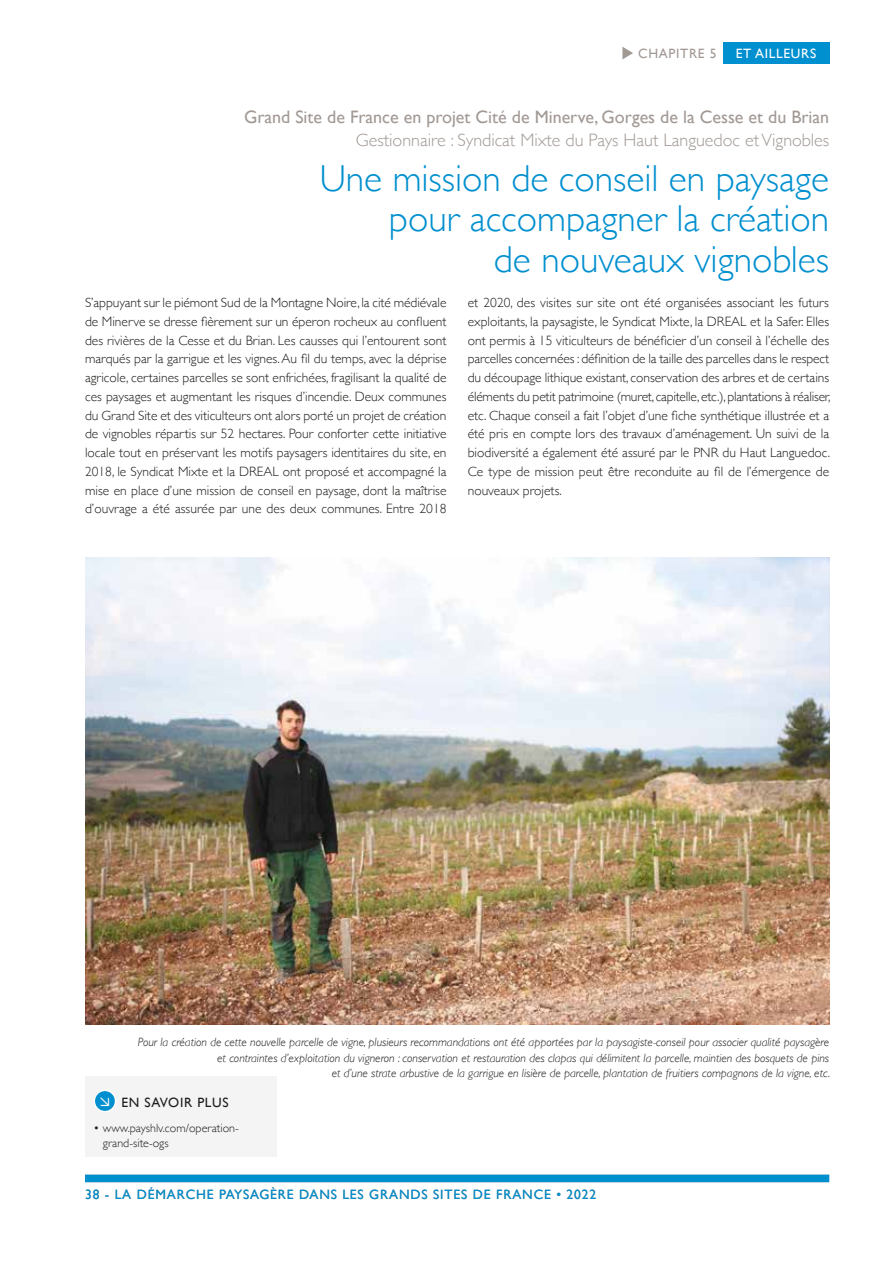
<style>
.page{position:relative;width:893px;height:1263px;background:#fff}
.page>*{position:absolute;margin:0;border:0;box-sizing:border-box;transform-origin:0 0}
.t1{font:300 37.5px/40.5px "Gill Sans";color:#008fcf;text-align:right}
.t2{font:18px "Gill Sans";color:#a29995}
.t3{font:300 18px "Gill Sans";color:#a29995}
.t4{font:300 13.5px/18.8px "Gill Sans";color:#1d1d1b;text-align:justify}
.t5{font:13.5px "Gill Sans";letter-spacing:.065em;color:#008fcf}
.t6{font:13.5px "Gill Sans";letter-spacing:.05em;color:#1d1d1b}
.t7{font:13.5px "Gill Sans";letter-spacing:.05em;color:#fff}
.t8{font:13.5px "Gill Sans";letter-spacing:.05em;color:#a29995}
.t9{font:italic 300 12px/15.8px "Gill Sans";color:#1d1d1b;text-align:right}
.t10{font:300 12px/15.8px "Gill Sans";color:#1d1d1b}
.s1{color:#fff}
</style>
<div class="page">
<svg style="left:622px;top:47px;width:11px;height:12px"></svg>
<div style="left:723px;top:43px;width:106px;height:21px;background:#008fcf"></div>
<div style="left:85px;top:1175px;width:744px;height:7px;background:#008fcf"></div>
<img style="left:85px;top:557px;width:744px;height:468px">
<div style="left:85px;top:1076px;width:191px;height:81px;background:#f5f4f4"></div>
<div style="left:94px;top:1090px;width:22px;height:22px;background:#008fcf;border-radius:50%"></div>
<div style="left:94px;top:1090px;width:22px;height:22px;border:2px solid #fff;border-radius:50%"></div>
<p class="t8" style="left:638px;top:45px;width:80px">CHAPITRE 5</p>
<p class="t7" style="left:736px;top:45px;width:82px">ET AILLEURS</p>
<h2 class="t2" style="left:244px;top:107px;width:587px">Grand Site de France en projet Cité de Minerve, Gorges de la Cesse et du Brian</h2>
<h2 class="t3" style="left:356px;top:126px;width:475px">Gestionnaire : Syndicat Mixte du Pays Haut Languedoc et Vignobles</h2>
<h1 class="t1" style="left:320px;top:157px;width:511px">Une mission de conseil en paysage pour accompagner la création<br>de nouveaux vignobles</h1>
<p class="t4" style="left:85px;top:293px;width:363px">S’appuyant sur le piémont Sud de la Montagne Noire, la cité médiévale de Minerve se dresse fièrement sur un éperon rocheux au confluent des rivières de la Cesse et du Brian. Les causses qui l’entourent sont marqués par la garrigue et les vignes. Au fil du temps, avec la déprise agricole, certaines parcelles se sont enfrichées, fragilisant la qualité de ces paysages et augmentant les risques d’incendie. Deux communes du Grand Site et des viticulteurs ont alors porté un projet de création de vignobles répartis sur 52 hectares. Pour conforter cette initiative locale tout en préservant les motifs paysagers identitaires du site, en 2018, le Syndicat Mixte et la DREAL ont proposé et accompagné la mise en place d’une mission de conseil en paysage, dont la maîtrise d’ouvrage a été assurée par une des deux communes. Entre 2018</p>
<p class="t4" style="left:468px;top:293px;width:364px">et 2020, des visites sur site ont été organisées associant les futurs exploitants, la paysagiste, le Syndicat Mixte, la DREAL et la Safer. Elles ont permis à 15 viticulteurs de bénéficier d’un conseil à l’échelle des parcelles concernées : définition de la taille des parcelles dans le respect du découpage lithique existant, conservation des arbres et de certains éléments du petit patrimoine (muret, capitelle, etc.), plantations à réaliser, etc. Chaque conseil a fait l’objet d’une fiche synthétique illustrée et a été pris en compte lors des travaux d’aménagement. Un suivi de la biodiversité a également été assuré par le PNR du Haut Languedoc.<br>Ce type de mission peut être reconduite au fil de l’émergence de nouveaux projets.</p>
<p class="t9" style="left:138px;top:1034px;width:694px">Pour la création de cette nouvelle parcelle de vigne, plusieurs recommandations ont été apportées par la paysagiste-conseil pour associer qualité paysagère et contraintes d’exploitation du vigneron : conservation et restauration des clapas qui délimitent la parcelle, maintien des bosquets de pins<br>et d’une strate arbustive de la garrigue en lisière de parcelle, plantation de fruitiers compagnons de la vigne, etc.</p>
<p class="t6" style="left:99px;top:1095px;width:131px"><span class="s1">➢</span> EN SAVOIR PLUS</p>
<p class="t10" style="left:103px;top:1119px;width:137px;text-indent:-9px">• www.payshlv.com/operation&shy;grand-site-ogs</p>
<p class="t5" style="left:85px;top:1187px;width:513px">38 - LA DÉMARCHE PAYSAGÈRE DANS LES GRANDS SITES DE FRANCE • 2022</p>
</div>
